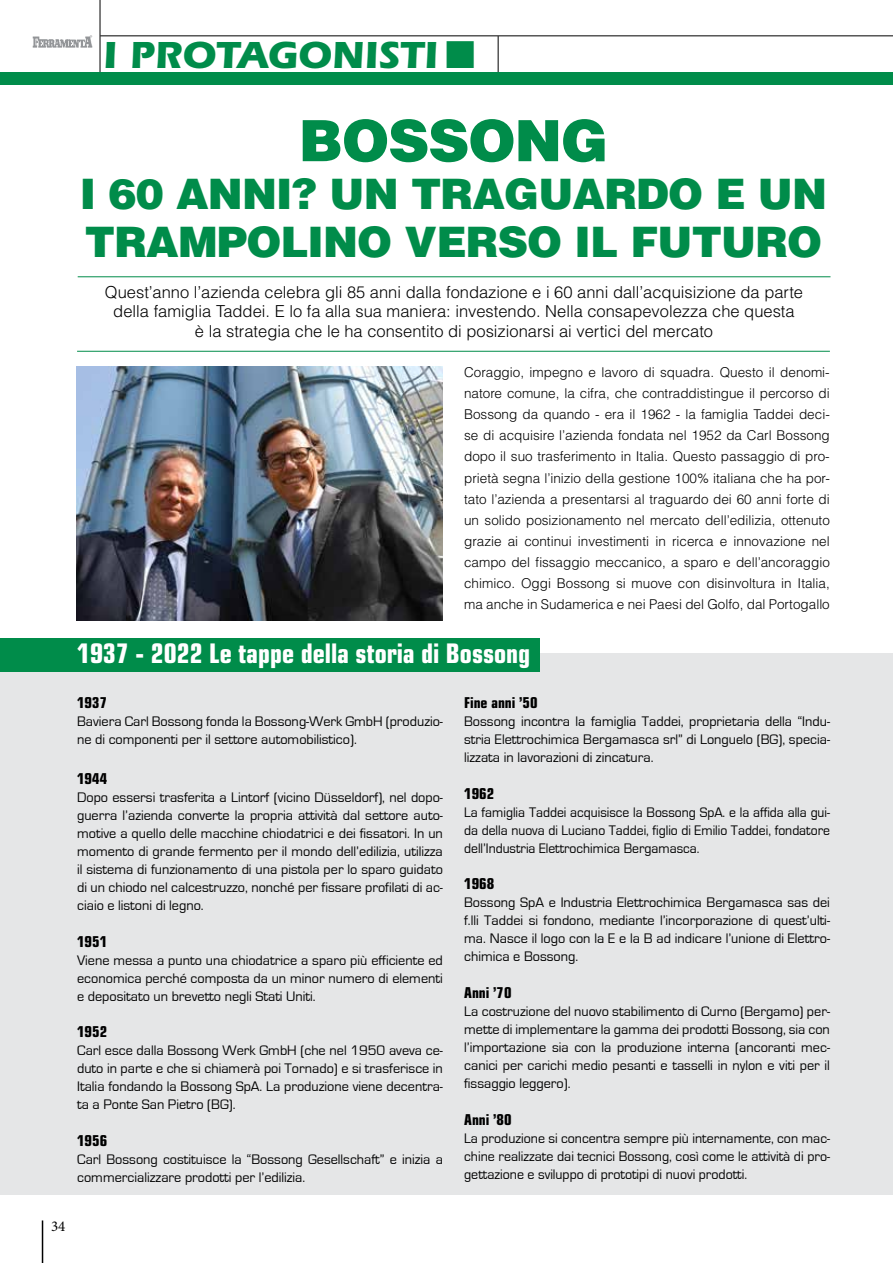
<style>
.page{position:relative;width:893px;height:1263px;background:#fff}
.page>*{position:absolute;margin:0;border:0;box-sizing:border-box;transform-origin:0 0}
.t1{font:900 57px "Helvetica";letter-spacing:-.02em;color:#008c4a}
.t2{font:900 42px/48px "Helvetica";letter-spacing:-.02em;color:#008c4a}
.t3{font:700 39px "Itc Eras";color:#008c4a}
.t4{font:700 condensed 27px "Eurostile LT Std";color:#fff;scale:.96 1}
.t5{font:300 16.5px/19.5px "Helvetica";color:#000;text-align:center}
.t6{font:700 condensed 15px "Eurostile LT Std";color:#000}
.t7{font:15px "Minion Pro";color:#000}
.t8{font:14.25px/18px "Eurostile";color:#000;text-align:justify}
.t9{font:14.25px/18px "Eurostile";color:#000;text-align:justify;scale:.96 1}
.t10{font:300 13.5px/21px "Helvetica";color:#000;text-align:justify}
</style>
<div class="page">
<hr style="left:42px;top:1220px;width:1px;height:43px;background:#000">
<hr style="left:100px;top:35px;width:793px;height:1px;background:#000">
<hr style="left:100px;top:0;width:1px;height:72px;background:#000">
<hr style="left:498px;top:36px;width:1px;height:36px;background:#000">
<div style="left:0;top:72px;width:893px;height:13px;background:#008c4a"></div>
<img style="left:33px;top:36px;width:59px;height:12px">
<hr style="left:77px;top:351px;width:753px;height:1px;background:#008c4a">
<hr style="left:78px;top:276px;width:752px;height:1px;background:#008c4a">
<img style="left:77px;top:367px;width:366px;height:254px">
<div style="left:0;top:654px;width:893px;height:541px;background:#e5e6e7"></div>
<div style="left:0;top:638px;width:539px;height:33px;background:#008c4a"></div>
<h3 class="t3" style="left:103px;top:33px;width:374px">I PROTAGONISTI ■</h3>
<h1 class="t1" style="left:299px;top:103px;width:311px">BOSSONG</h1>
<h2 class="t2" style="left:80px;top:169px;width:749px">I 60 ANNI? UN TRAGUARDO E UN<br>TRAMPOLINO VERSO IL FUTURO</h2>
<p class="t5" style="left:105px;top:282px;width:700px">Quest’anno l’azienda celebra gli 85 anni dalla fondazione e i 60 anni dall’acquisizione da parte della famiglia Taddei. E lo fa alla sua maniera: investendo. Nella consapevolezza che questa<br>è la strategia che le ha consentito di posizionarsi ai vertici del mercato</p>
<p class="t10" style="left:464px;top:362px;width:367px">Coraggio, impegno e lavoro di squadra. Questo il denomi&shy;natore comune, la cifra, che contraddistingue il percorso di Bossong da quando - era il 1962 - la famiglia Taddei deci&shy;se di acquisire l’azienda fondata nel 1952 da Carl Bossong dopo il suo trasferimento in Italia. Questo passaggio di pro&shy;prietà segna l’inizio della gestione 100% italiana che ha por&shy;tato l’azienda a presentarsi al traguardo dei 60 anni forte di un solido posizionamento nel mercato dell’edilizia, ottenuto grazie ai continui investimenti in ricerca e innovazione nel campo del fissaggio meccanico, a sparo e dell’ancoraggio chimico. Oggi Bossong si muove con disinvoltura in Italia, ma anche in Sudamerica e nei Paesi del Golfo, dal Portogallo</p>
<h3 class="t4" style="left:77px;top:637px;width:474px">1937 - 2022 Le tappe della storia di Bossong</h3>
<p class="t6" style="left:77px;top:693px;width:32px">1937</p>
<p class="t8" style="left:77px;top:712px;width:367px">Baviera Carl Bossong fonda la Bossong-Werk GmbH (produzio&shy;ne di componenti per il settore automobilistico).</p>
<p class="t6" style="left:77px;top:769px;width:32px">1944</p>
<p class="t8" style="left:77px;top:788px;width:367px">Dopo essersi trasferita a Lintorf (vicino Düsseldorf), nel dopo&shy;guerra l’azienda converte la propria attività dal settore auto&shy;motive a quello delle macchine chiodatrici e dei fissatori. In un momento di grande fermento per il mondo dell’edilizia, utilizza il sistema di funzionamento di una pistola per lo sparo guidato di un chiodo nel calcestruzzo, nonché per fissare profilati di ac&shy;ciaio e listoni di legno.</p>
<p class="t6" style="left:77px;top:932px;width:32px">1951</p>
<p class="t8" style="left:77px;top:951px;width:367px">Viene messa a punto una chiodatrice a sparo più efficiente ed economica perché composta da un minor numero di elementi e depositato un brevetto negli Stati Uniti.</p>
<p class="t6" style="left:77px;top:1023px;width:32px">1952</p>
<p class="t8" style="left:77px;top:1042px;width:367px">Carl esce dalla Bossong Werk GmbH (che nel 1950 aveva ce&shy;duto in parte e che si chiamerà poi Tornado) e si trasferisce in Italia fondando la Bossong SpA. La produzione viene decentra&shy;ta a Ponte San Pietro (BG).</p>
<p class="t6" style="left:77px;top:1132px;width:32px">1956</p>
<p class="t8" style="left:77px;top:1151px;width:367px">Carl Bossong costituisce la “Bossong Gesellschaft” e inizia a commercializzare prodotti per l’edilizia.</p>
<p class="t6" style="left:464px;top:693px;width:75px">Fine anni ’50</p>
<p class="t8" style="left:464px;top:712px;width:367px">Bossong incontra la famiglia Taddei, proprietaria della “Indu&shy;stria Elettrochimica Bergamasca srl” di Longuelo (BG), specia&shy;lizzata in lavorazioni di zincatura.</p>
<p class="t6" style="left:464px;top:784px;width:31px">1962</p>
<p class="t9" style="left:464px;top:803px;width:382px">La famiglia Taddei acquisisce la Bossong SpA. e la affida alla gui&shy;da della nuova di Luciano Taddei, figlio di Emilio Taddei, fondatore dell’Industria Elettrochimica Bergamasca.</p>
<p class="t6" style="left:464px;top:875px;width:31px">1968</p>
<p class="t8" style="left:464px;top:894px;width:367px">Bossong SpA e Industria Elettrochimica Bergamasca sas dei f.lli Taddei si fondono, mediante l’incorporazione di quest’ulti&shy;ma. Nasce il logo con la E e la B ad indicare l’unione di Elettro&shy;chimica e Bossong.</p>
<p class="t6" style="left:464px;top:983px;width:49px">Anni ’70</p>
<p class="t8" style="left:464px;top:1002px;width:367px">La costruzione del nuovo stabilimento di Curno (Bergamo) per&shy;mette di implementare la gamma dei prodotti Bossong, sia con l’importazione sia con la produzione interna (ancoranti mec&shy;canici per carichi medio pesanti e tasselli in nylon e viti per il fissaggio leggero).</p>
<p class="t6" style="left:464px;top:1110px;width:49px">Anni ’80</p>
<p class="t8" style="left:464px;top:1129px;width:367px">La produzione si concentra sempre più internamente, con mac&shy;chine realizzate dai tecnici Bossong, così come le attività di pro&shy;gettazione e sviluppo di prototipi di nuovi prodotti.</p>
<p class="t7" style="left:51px;top:1216px;width:16px">34</p>
</div>
